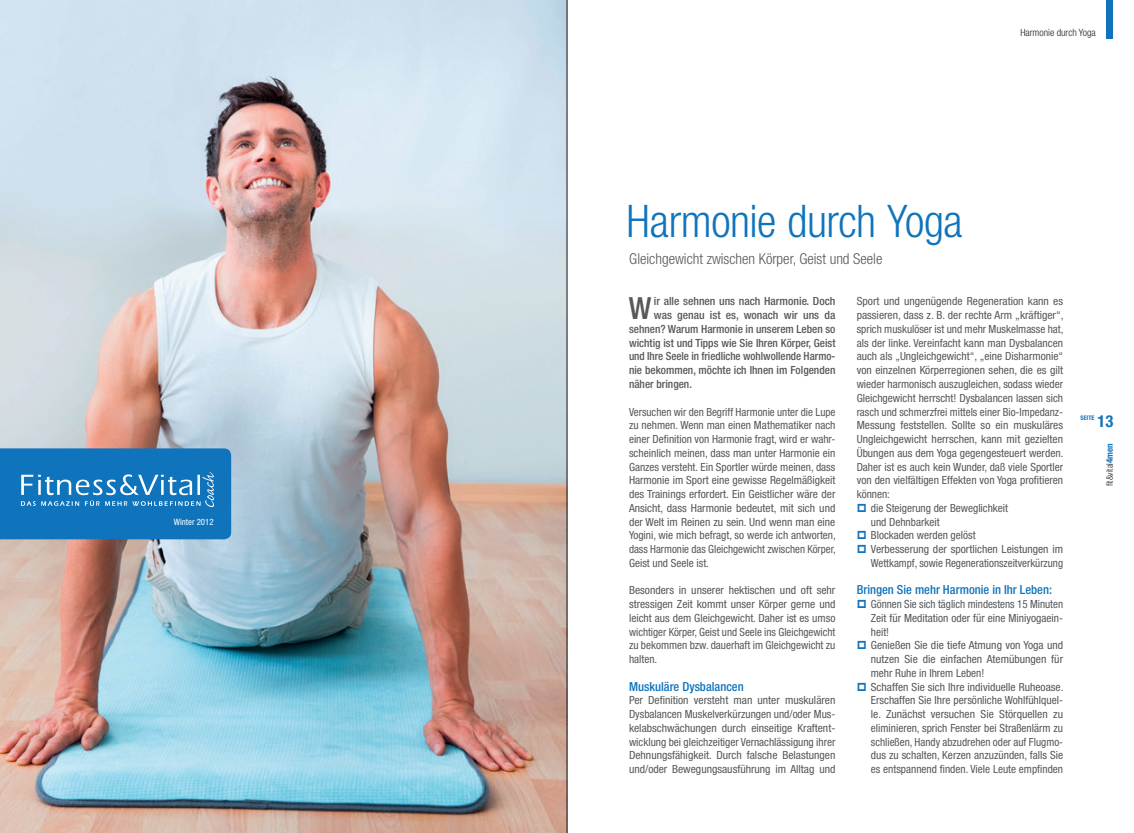
<style>
.page{position:relative;width:1134px;height:833px;background:#fff}
.page>*{position:absolute;margin:0;border:0;box-sizing:border-box;transform-origin:0 0}
.t1{font:300 condensed 45px "Helvetica Neue LT Std";letter-spacing:-.01em;color:#1074bc}
.Fließtext_Intro_mit{font:500 condensed 30.5px "Helvetica Neue LT Std";color:#57585a}
.t2{font:700 condensed 16.5px "Helvetica Neue LT Std";color:#1074bc}
.H1_subhead{font:300 condensed 15px "Helvetica Neue LT Std";color:#57585a}
.H2_men____blau{font:500 condensed 12.5px "Helvetica Neue LT Std";color:#1074bc}
.Fließtext{font:condensed 11.25px/13.8px "Helvetica Neue LT Std";color:#57585a;text-align:justify}
.Fließtext_Intro_mit-2{font:500 condensed 11.25px "Helvetica Neue LT Std";color:#57585a}
.t3{font:300 condensed 10px "Helvetica Neue LT Std";color:#231f20}
.t4{font:300 condensed 9px "Helvetica Neue LT Std";color:#231f20}
.Bildunterschrift{font:condensed 8.75px "Helvetica Neue LT Std";color:#fff}
.t5{font:700 condensed 6.25px "Helvetica Neue LT Std";color:#1074bc}
.s1{font-weight:700;color:#1074bc}
</style>
<div class="page">
<div style="left:1106px;top:0;width:7px;height:39px;background:#1074bc"></div>
<img style="left:0;top:0;width:567px;height:833px">
<div style="left:0;top:448px;width:231px;height:91px;background:#1074bc"></div>
<img style="left:22px;top:472px;width:192px;height:34px">
<hr style="left:567px;top:0;width:1px;height:833px;background:#231f20">
<p class="Bildunterschrift" style="left:174px;top:516px;width:41px">Winter 2012</p>
<p class="t3" style="left:1020px;top:27px;width:77px">Harmonie durch Yoga</p>
<h1 class="t1" style="left:626px;top:195px;width:338px">Harmonie durch Yoga</h1>
<p class="H1_subhead" style="left:629px;top:250px;width:255px">Gleichgewicht zwischen Körper, Geist und Seele</p>
<p class="Fließtext_Intro_mit" style="left:629px;top:290px;width:24px">W</p>
<p class="Fließtext_Intro_mit-2" style="left:654px;top:295px;width:183px">ir alle sehnen uns nach Harmonie. Doch</p>
<p class="Fließtext_Intro_mit-2" style="left:654px;top:308px;width:183px">was genau ist es, wonach wir uns da</p>
<p class="Fließtext_Intro_mit-2" style="left:629px;top:322px;width:208px">sehnen? Warum Harmonie in unserem Leben so</p>
<p class="Fließtext_Intro_mit-2" style="left:629px;top:336px;width:208px">wichtig ist und Tipps wie Sie Ihren Körper, Geist</p>
<p class="Fließtext_Intro_mit-2" style="left:629px;top:350px;width:208px">und Ihre Seele in friedliche wohlwollende Harmo-</p>
<p class="Fließtext_Intro_mit-2" style="left:629px;top:363px;width:208px">nie bekommen, möchte ich Ihnen im Folgenden</p>
<p class="Fließtext_Intro_mit-2" style="left:629px;top:377px;width:65px">näher bringen.</p>
<p class="Fließtext" style="left:629px;top:404px;width:208px">Versuchen wir den Begriff Harmonie unter die Lupe zu nehmen. Wenn man einen Mathematiker nach einer Definition von Harmonie fragt, wird er wahr&shy;scheinlich meinen, dass man unter Harmonie ein Ganzes versteht. Ein Sportler würde meinen, dass Harmonie im Sport eine gewisse Regelmäßigkeit des Trainings erfordert. Ein Geistlicher wäre der Ansicht, dass Harmonie bedeutet, mit sich und der Welt im Reinen zu sein. Und wenn man eine Yogini, wie mich befragt, so werde ich antworten, dass Harmonie das Gleichgewicht zwischen Körper, Geist und Seele ist.</p>
<p class="Fließtext" style="left:629px;top:583px;width:208px">Besonders in unserer hektischen und oft sehr stressigen Zeit kommt unser Körper gerne und leicht aus dem Gleichgewicht. Daher ist es umso wichtiger Körper, Geist und Seele ins Gleichgewicht zu bekommen bzw. dauerhaft im Gleichgewicht zu halten.</p>
<p class="H2_men____blau" style="left:629px;top:679px;width:116px">Muskuläre Dysbalancen</p>
<p class="Fließtext" style="left:629px;top:693px;width:208px">Per Definition versteht man unter muskulären Dysbalancen Muskelverkürzungen und/oder Mus&shy;kelabschwächungen durch einseitige Kraftent&shy;wicklung bei gleichzeitiger Vernachlässigung ihrer Dehnungsfähigkeit. Durch falsche Belastungen und/oder Bewegungsausführung im Alltag und</p>
<p class="Fließtext" style="left:857px;top:294px;width:208px">Sport und ungenügende Regeneration kann es passieren, dass z. B. der rechte Arm „kräftiger“, sprich muskulöser ist und mehr Muskelmasse hat, als der linke. Vereinfacht kann man Dysbalancen auch als „Ungleichgewicht“, „eine Disharmonie“ von einzelnen Körperregionen sehen, die es gilt wieder harmonisch auszugleichen, sodass wieder Gleichgewicht herrscht! Dysbalancen lassen sich rasch und schmerzfrei mittels einer Bio-Impedanz-Messung feststellen. Sollte so ein muskuläres Ungleichgewicht herrschen, kann mit gezielten Übungen aus dem Yoga gegengesteuert werden.<br>Daher ist es auch kein Wunder, daß viele Sportler von den vielfältigen Effekten von Yoga profitieren können:</p>
<p class="Fließtext" style="left:871px;top:501px;width:139px">die Steigerung der Beweglichkeit und Dehnbarkeit</p>
<p class="Fließtext" style="left:871px;top:528px;width:106px">Blockaden werden gelöst</p>
<p class="Fließtext" style="left:871px;top:542px;width:194px">Verbesserung der sportlichen Leistungen im<br>Wettkampf, sowie Regenerationszeitverkürzung</p>
<p class="H2_men____blau" style="left:857px;top:582px;width:197px">Bringen Sie mehr Harmonie in Ihr Leben:</p>
<p class="Fließtext" style="left:871px;top:597px;width:194px">Gönnen Sie sich täglich mindestens 15 Minuten Zeit für Meditation oder für eine Miniyogaein&shy;heit!</p>
<p class="Fließtext" style="left:871px;top:638px;width:194px">Genießen Sie die tiefe Atmung von Yoga und nutzen Sie die einfachen Atemübungen für mehr Ruhe in Ihrem Leben!</p>
<p class="Fließtext" style="left:871px;top:679px;width:194px">Schaffen Sie sich Ihre individuelle Ruheoase.<br>Erschaffen Sie Ihre persönliche Wohlfühlquel&shy;le. Zunächst versuchen Sie Störquellen zu eliminieren, sprich Fenster bei Straßenlärm zu schließen, Handy abzudrehen oder auf Flugmo&shy;dus zu schalten, Kerzen anzuzünden, falls Sie es entspannend finden. Viele Leute empfinden</p>
<p class="t2" style="left:1097px;top:411px;width:17px">13</p>
<p class="t5" style="left:1080px;top:414px;width:15px">SEITE</p>
<p class="t4" style="left:1104px;top:486px;width:45px;rotate:-90deg">fit&amp;vital<span class="s1">4men</span></p>
</div>
